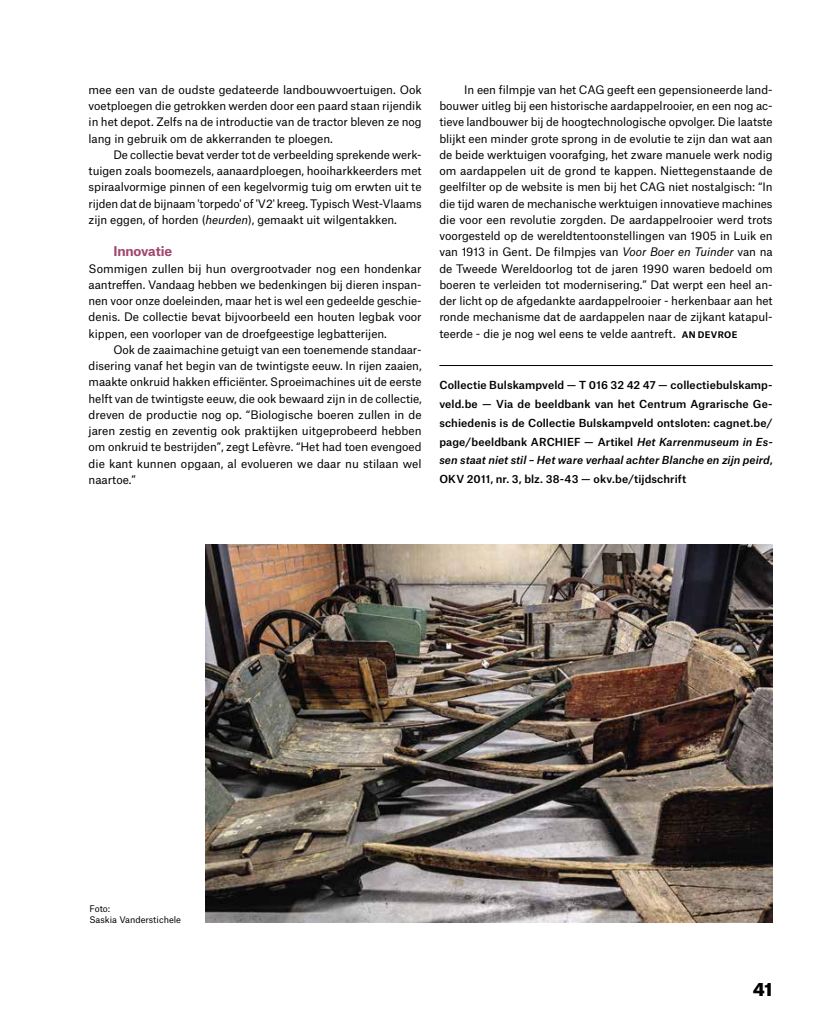
<style>
.page{position:relative;width:815px;height:1028px;background:#fff}
.page>*{position:absolute;margin:0;border:0;box-sizing:border-box;transform-origin:0 0}
.t1{font:900 17.5px "Atlas Grotesk";color:#000}
.t2{font:700 12.88px "Atlas Grotesk";letter-spacing:-.01em;color:#a1476e}
.t3{font:11.25px/16.2px "Atlas Grotesk";letter-spacing:-.005em;color:#000;text-align:justify}
.t4{font:500 10.62px/18.8px "Atlas Grotesk";letter-spacing:.01em;color:#000;text-align:justify}
.t5{font:8.75px/11px "Atlas Grotesk";color:#000}
.s1{font-style:italic}
.s2{font-weight:700;font-size:8.75px}
</style>
<div class="page">
<hr style="left:439px;top:365px;width:334px;height:1px;background:#000">
<img style="left:206px;top:544px;width:567px;height:378px">
<p class="t3" style="left:89px;top:80px;width:335px">mee een van de oudste gedateerde landbouwvoertuigen. Ook voetploegen die getrokken werden door een paard staan rijendik in het depot. Zelfs na de introductie van de tractor bleven ze nog lang in gebruik om de akkerranden te ploegen.</p>
<p class="t3" style="left:89px;top:145px;width:335px;text-indent:25px">De collectie bevat verder tot de verbeelding sprekende werk&shy;tuigen zoals boomezels, aanaardploegen, hooiharkkeerders met spiraalvormige pinnen of een kegelvormig tuig om erwten uit te rijden dat de bijnaam 'torpedo' of 'V2' kreeg. Typisch West-Vlaams zijn eggen, of horden (<span class="s1">heurden</span>), gemaakt uit wilgentakken.</p>
<p class="t2" style="left:113px;top:241px;width:60px">Innovatie</p>
<p class="t3" style="left:89px;top:259px;width:335px">Sommigen zullen bij hun overgrootvader nog een hondenkar aantreffen. Vandaag hebben we bedenkingen bij dieren inspan&shy;nen voor onze doeleinden, maar het is wel een gedeelde geschie&shy;denis. De collectie bevat bijvoorbeeld een houten legbak voor kippen, een voorloper van de droefgeestige legbatterijen.</p>
<p class="t3" style="left:89px;top:340px;width:335px;text-indent:25px">Ook de zaaimachine getuigt van een toenemende standaar&shy;disering vanaf het begin van de twintigste eeuw. In rijen zaaien, maakte onkruid hakken efficiënter. Sproeimachines uit de eerste helft van de twintigste eeuw, die ook bewaard zijn in de collectie, dreven de productie nog op. “Biologische boeren zullen in de jaren zestig en zeventig ook praktijken uitgeprobeerd hebben om onkruid te bestrijden”, zegt Lefèvre. “Het had toen evengoed die kant kunnen opgaan, al evolueren we daar nu stilaan wel naartoe.”</p>
<p class="t3" style="left:439px;top:80px;width:335px;text-indent:25px">In een filmpje van het CAG geeft een gepensioneerde land&shy;bouwer uitleg bij een historische aardappelrooier, en een nog ac&shy;tieve landbouwer bij de hoogtechnologische opvolger. Die laatste blijkt een minder grote sprong in de evolutie te zijn dan wat aan de beide werktuigen voorafging, het zware manuele werk nodig om aardappelen uit de grond te kappen. Niettegenstaande de geelfilter op de website is men bij het CAG niet nostalgisch: “In die tijd waren de mechanische werktuigen innovatieve machines die voor een revolutie zorgden. De aardappelrooier werd trots voorgesteld op de wereldtentoonstellingen van 1905 in Luik en van 1913 in Gent. De filmpjes van <span class="s1">Voor Boer en Tuinder</span> van na de Tweede Wereldoorlog tot de jaren 1990 waren bedoeld om boeren te verleiden tot modernisering.” Dat werpt een heel an&shy;der licht op de afgedankte aardappelrooier - herkenbaar aan het ronde mechanisme dat de aardappelen naar de zijkant katapul&shy;teerde - die je nog wel eens te velde aantreft. <span class="s2">AN DEVROE</span></p>
<p class="t4" style="left:439px;top:375px;width:335px">Collectie Bulskampveld — T 016 32 42 47 — collectiebulskamp&shy;veld.be — Via de beeldbank van het Centrum Agrarische Ge&shy;schiedenis is de Collectie Bulskampveld ontsloten: cagnet.be/ page/beeldbank ARCHIEF — Artikel <span class="s1">Het Karrenmuseum in Es&shy;sen staat niet stil – Het ware verhaal achter Blanche en zijn peird</span>, OKV 2011, nr. 3, blz. 38-43 — okv.be/tijdschrift</p>
<p class="t5" style="left:89px;top:902px;width:93px">Foto:<br>Saskia Vanderstichele</p>
<h1 class="t1" style="left:753px;top:974px;width:21px">41</h1>
</div>
